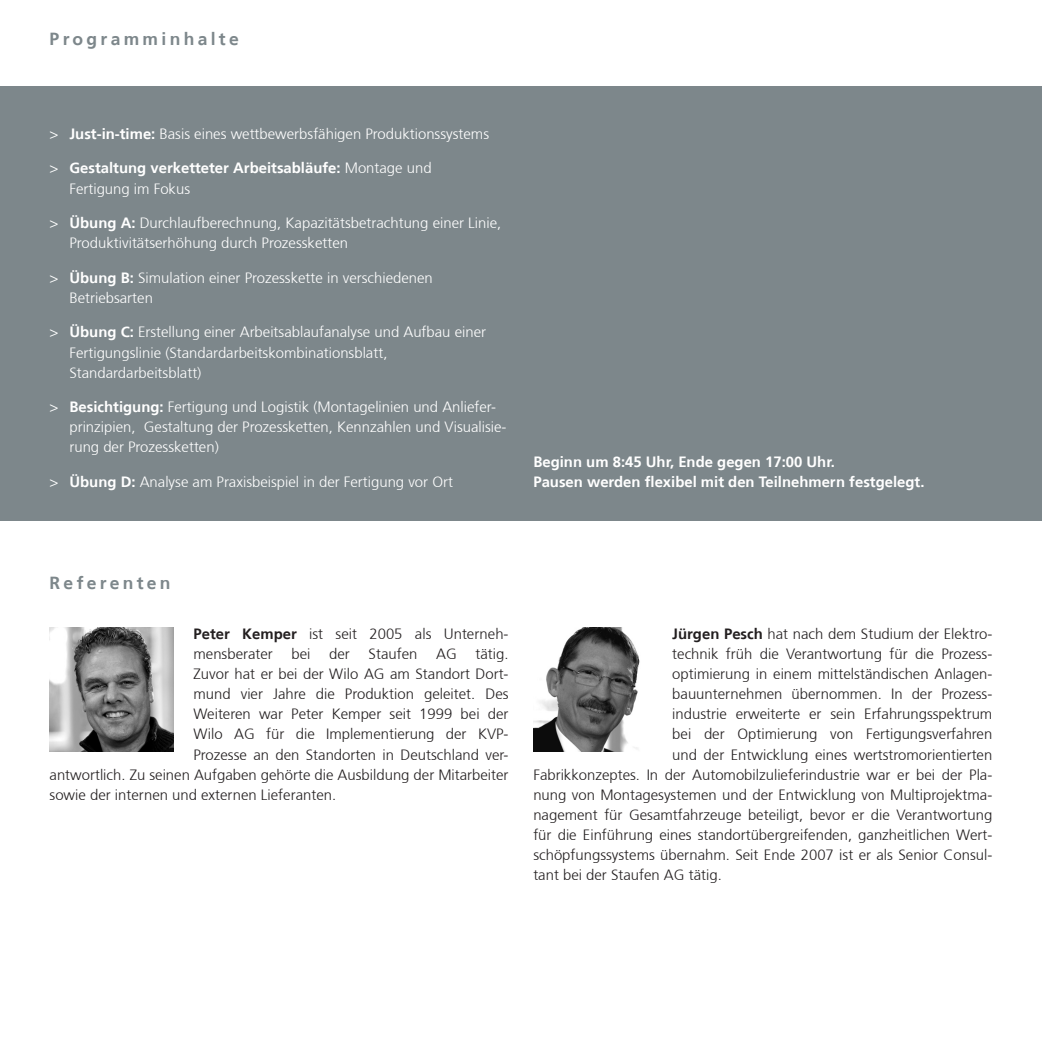
<style>
.page{position:relative;width:1042px;height:1042px;background:#fff}
.page>*{position:absolute;margin:0;border:0;box-sizing:border-box;transform-origin:0 0}
.t1{font:700 17.5px "Frutiger 65";letter-spacing:.19em;color:#7d878b}
.t2{font:300 14.88px/20.1px "Frutiger 45";color:#231f20}
.t3{font:300 14.88px/20.1px "Frutiger 45";color:#fff}
.t4{font:700 14.88px/20.1px "Frutiger 65";color:#fff}
.s1{font-family:"Frutiger 65";font-weight:700}
.s2{font-family:"Frutiger 45";font-weight:300}
</style>
<div class="page">
<div style="left:0;top:87px;width:1042px;height:434px;background:#7d878b"></div>
<img style="left:533px;top:628px;width:107px;height:124px">
<img style="left:50px;top:628px;width:124px;height:124px">
<p class="t1" style="left:50px;top:29px;width:191px">Programminhalte</p>
<p class="t3" style="left:50px;top:124px;width:441px">&gt; <span class="s1">Just-in-time:</span> Basis eines wettbewerbsfähigen Produktionssystems</p>
<p class="t4" style="left:50px;top:158px;width:383px"><span class="s2">&gt;</span> Gestaltung verketteter Arbeitsabläufe: <span class="s2">M ontage und</span></p>
<p class="t3" style="left:69px;top:179px;width:122px">Fertigung im Fokus</p>
<p class="t3" style="left:69px;top:213px;width:433px;text-indent:-20px">&gt; <span class="s1">Übung A:</span> Durchlaufberechnung, Kapazitätsbetrachtung einer Linie,<br>Produktivitätserhöhung durch Prozessketten</p>
<p class="t3" style="left:69px;top:268px;width:365px;text-indent:-20px">&gt; <span class="s1">Übung B:</span> Simulation einer Prozesskette in verschiedenen<br>Betriebsarten</p>
<p class="t3" style="left:69px;top:322px;width:418px;text-indent:-20px">&gt; <span class="s1">Übung C:</span> Erstellung einer Arbeitsablaufanalyse und Aufbau einer<br>Fertigungslinie (Standardarbeitskombinationsblatt,<br>Standardarbeitsblatt)</p>
<p class="t3" style="left:69px;top:397px;width:439px;text-indent:-20px">&gt; <span class="s1">Besichtigung:</span> Fertigung und Logistik (Montagelinien und Anliefer&shy;prinzipien, Gestaltung der Prozessketten, Kennzahlen und Visualisie&shy;rung der Prozessketten)</p>
<p class="t3" style="left:50px;top:472px;width:405px">&gt; <span class="s1">Übung D:</span> Analyse am Praxisbeispiel in der Fertigung vor Ort</p>
<p class="t4" style="left:533px;top:452px;width:393px">Beginn um 8:45 Uhr, Ende gegen 17:00 Uhr.<br>Pausen werden flexibel mit den Teilnehmern festgelegt.</p>
<p class="t1" style="left:50px;top:572px;width:123px">Referenten</p>
<p class="t2" style="left:193px;top:624px;width:316px"><span class="s1">Peter Kemper</span> ist seit 2005 als Unterneh&shy;mensberater</p>
<p class="t2" style="left:291px;top:644px;width:21px">bei</p>
<p class="t2" style="left:329px;top:644px;width:22px">der</p>
<p class="t2" style="left:369px;top:644px;width:50px">Staufen</p>
<p class="t2" style="left:436px;top:644px;width:22px">AG</p>
<p class="t2" style="left:475px;top:644px;width:35px">tätig.</p>
<p class="t2" style="left:193px;top:664px;width:317px">Zuvor hat er bei der Wilo AG am Standort Dort-</p>
<p class="t2" style="left:193px;top:684px;width:316px">mund vier Jahre die Produktion geleitet. Des</p>
<p class="t2" style="left:193px;top:704px;width:316px">Weiteren war Peter Kemper seit 1999 bei der</p>
<p class="t2" style="left:193px;top:724px;width:316px">Wilo AG für die Implementierung der KVP-</p>
<p class="t2" style="left:193px;top:744px;width:316px">Prozesse an den Standorten in Deutschland ver-</p>
<p class="t2" style="left:50px;top:765px;width:460px">antwortlich. Zu seinen Aufgaben gehörte die Ausbildung der M itarbeiter</p>
<p class="t2" style="left:50px;top:785px;width:288px">sowie der internen und externen Lieferanten.</p>
<p class="t2" style="left:672px;top:624px;width:321px"><span class="s1">Jürgen Pesch</span> hat nach dem Studium der Elektro-</p>
<p class="t2" style="left:672px;top:644px;width:321px">technik früh die Verantwortung für die Prozess-</p>
<p class="t2" style="left:672px;top:664px;width:321px">optimierung in einem mittelständischen Anlagen-</p>
<p class="t2" style="left:672px;top:684px;width:321px">bauunternehmen übernommen. In der Prozess-</p>
<p class="t2" style="left:672px;top:704px;width:321px">industrie erweiterte er sein Erfahrungsspektrum</p>
<p class="t2" style="left:672px;top:724px;width:321px">bei der Optimierung von Fertigungsverfahren</p>
<p class="t2" style="left:672px;top:744px;width:321px">und der Entwicklung eines wertstromorientierten</p>
<p class="t2" style="left:533px;top:765px;width:460px">Fabrikkonzeptes. In der Automobilzulieferindustrie war er bei der Pla-</p>
<p class="t2" style="left:533px;top:785px;width:460px">nung von Montagesystemen und der Entwicklung von M ultiprojektma-</p>
<p class="t2" style="left:533px;top:805px;width:460px">nagement für Gesamtfahrzeuge beteiligt, bevor er die Verantwortung</p>
<p class="t2" style="left:533px;top:825px;width:460px">für die Einführung eines standortübergreifenden, ganzheitlichen Wert-</p>
<p class="t2" style="left:533px;top:845px;width:460px">schöpfungssystems übernahm. Seit Ende 2007 ist er als Senior Consul-</p>
<p class="t2" style="left:533px;top:865px;width:190px">tant bei der Staufen AG tätig.</p>
</div>
